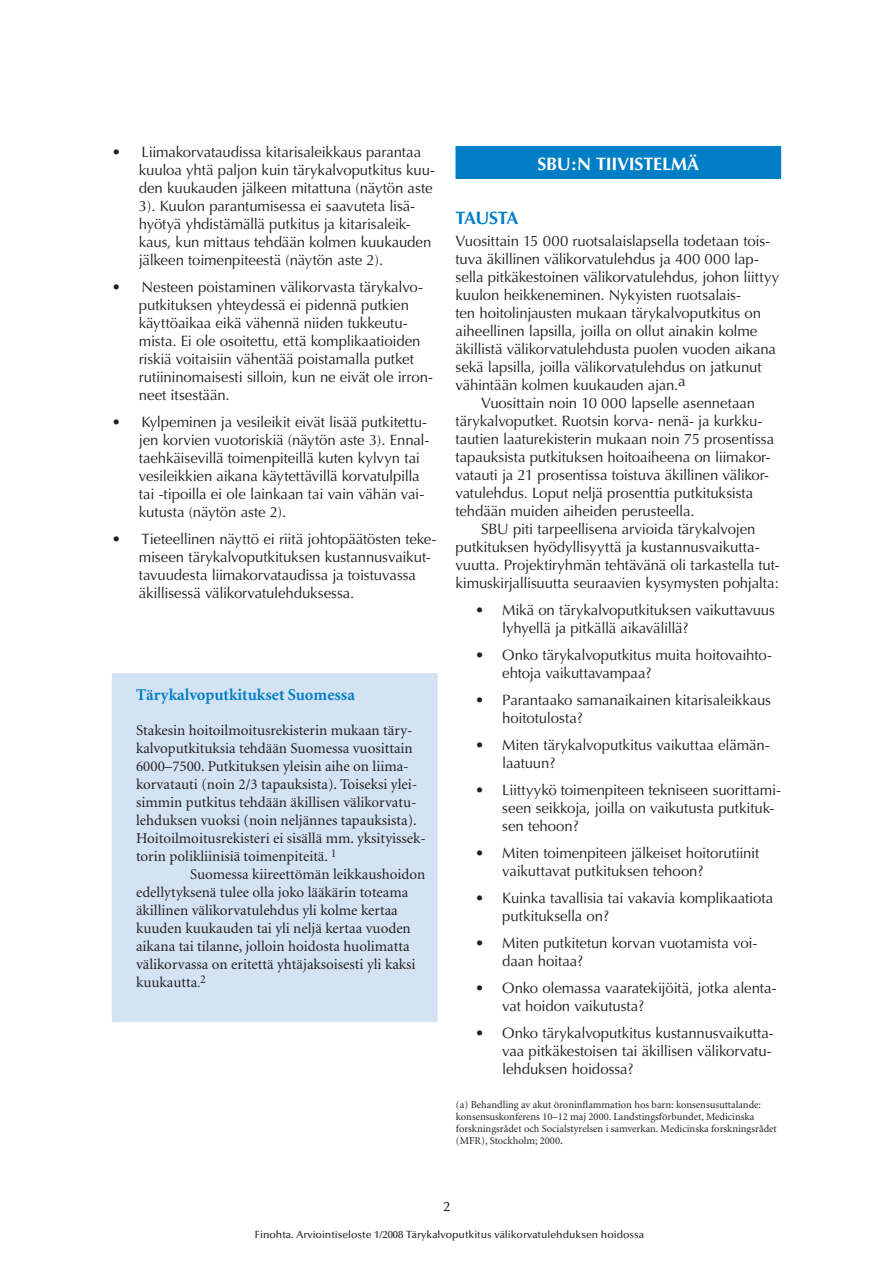
<style>
.page{position:relative;width:893px;height:1263px;background:#fff}
.page>*{position:absolute;margin:0;border:0;box-sizing:border-box;transform-origin:0 0}
.t1{font:700 18px "Optima";letter-spacing:-.015em;color:#fff}
.t2{font:700 18px "Optima";letter-spacing:-.05em;color:#007ec5}
.t3{font:700 16.5px "Minion";color:#007ec5}
.t4{font:15px/18px "Optima";letter-spacing:-.01em;color:#231f20}
.t5{font:15px/18px "Minion";color:#231f20}
.t6{font:500 13.5px "Optima";color:#231f20}
.t7{font:10.5px/12px "Minion";color:#231f20}
.t8{font:500 10.5px "Optima";color:#231f20}
.s1{font-size:12px}
</style>
<div class="page">
<div style="left:455px;top:146px;width:326px;height:33px;background:#007ec5"></div>
<div style="left:112px;top:673px;width:325px;height:349px;background:#d4e3f4"></div>
<p class="t4" style="left:139px;top:143px;width:298px;text-indent:-27px">• Liimakorvataudissa kitarisaleikkaus parantaa kuuloa yhtä paljon kuin tärykalvoputkitus kuu&shy;den kuukauden jälkeen mitattuna (näytön aste 3). Kuulon parantumisessa ei saavuteta lisä&shy;hyötyä yhdistämällä putkitus ja kitarisaleik&shy;kaus, kun mittaus tehdään kolmen kuukauden jälkeen toimenpiteestä (näytön aste 2).</p>
<p class="t4" style="left:139px;top:278px;width:296px;text-indent:-27px">• Nesteen poistaminen välikorvasta tärykalvo&shy;putkituksen yhteydessä ei pidennä putkien käyttöaikaa eikä vähennä niiden tukkeutu&shy;mista. Ei ole osoitettu, että komplikaatioiden riskiä voitaisiin vähentää poistamalla putket rutiininomaisesti silloin, kun ne eivät ole irron&shy;neet itsestään.</p>
<p class="t4" style="left:139px;top:413px;width:292px;text-indent:-27px">• Kylpeminen ja vesileikit eivät lisää putkitettu&shy;jen korvien vuotoriskiä (näytön aste 3). Ennal&shy;taehkäisevillä toimenpiteillä kuten kylvyn tai vesileikkien aikana käytettävillä korvatulpilla tai -tipoilla ei ole lainkaan tai vain vähän vai&shy;kutusta (näytön aste 2).</p>
<p class="t4" style="left:139px;top:530px;width:299px;text-indent:-27px">• Tieteellinen näyttö ei riitä johtopäätösten teke&shy;miseen tärykalvoputkituksen kustannusvaikut&shy;tavuudesta liimakorvataudissa ja toistuvassa äkillisessä välikorvatulehduksessa.</p>
<p class="t3" style="left:136px;top:686px;width:220px">Tärykalvoputkitukset Suomessa</p>
<p class="t5" style="left:136px;top:722px;width:291px">Stakesin hoitoilmoitusrekisterin mukaan täry&shy;kalvoputkituksia tehdään Suomessa vuosittain 6000–7500. Putkituksen yleisin aihe on liima&shy;korvatauti (noin 2/3 tapauksista). Toiseksi ylei&shy;simmin putkitus tehdään äkillisen välikorvatu&shy;lehduksen vuoksi (noin neljännes tapauksista).<br>Hoitoilmoitusrekisteri ei sisällä mm. yksityissek&shy;torin polikliinisiä toimenpiteitä. <sup>1</sup></p>
<p class="t5" style="left:136px;top:866px;width:291px;text-indent:54px">Suomessa kiireettömän leikkaushoidon edellytyksenä tulee olla joko lääkärin toteama äkillinen välikorvatulehdus yli kolme kertaa kuuden kuukauden tai yli neljä kertaa vuoden aikana tai tilanne, jolloin hoidosta huolimatta välikorvassa on eritettä yhtäjaksoisesti yli kaksi kuukautta<span class="s1">.</span><sup>2</sup></p>
<p class="t1" style="left:537px;top:154px;width:163px">SBU:N TIIVISTELMÄ</p>
<p class="t2" style="left:455px;top:207px;width:65px">TAUSTA</p>
<p class="t4" style="left:455px;top:232px;width:316px">Vuosittain 15 000 ruotsalaislapsella todetaan tois-</p>
<p class="t4" style="left:455px;top:250px;width:305px">tuva äkillinen välikorvatulehdus ja 400 000 lap-</p>
<p class="t4" style="left:455px;top:268px;width:325px">sella pitkäkestoinen välikorvatulehdus, johon liittyy</p>
<p class="t4" style="left:455px;top:286px;width:287px">kuulon heikkeneminen. Nykyisten ruotsalais-</p>
<p class="t4" style="left:455px;top:304px;width:307px">ten hoitolinjausten mukaan tärykalvoputkitus on</p>
<p class="t4" style="left:455px;top:322px;width:303px">aiheellinen lapsilla, joilla on ollut ainakin kolme</p>
<p class="t4" style="left:455px;top:340px;width:322px">äkillistä välikorvatulehdusta puolen vuoden aikana</p>
<p class="t4" style="left:455px;top:358px;width:308px">sekä lapsilla, joilla välikorvatulehdus on jatkunut</p>
<p class="t4" style="left:455px;top:376px;width:232px">vähintään kolmen kuukauden ajan.a</p>
<p class="t4" style="left:481px;top:394px;width:276px">Vuosittain noin 10 000 lapselle asennetaan</p>
<p class="t4" style="left:455px;top:412px;width:308px">tärykalvoputket. Ruotsin korva- nenä- ja kurkku-</p>
<p class="t4" style="left:455px;top:430px;width:320px">tautien laaturekisterin mukaan noin 75 prosentissa</p>
<p class="t4" style="left:455px;top:448px;width:317px">tapauksista putkituksen hoitoaiheena on liimakor-</p>
<p class="t4" style="left:455px;top:466px;width:315px">vatauti ja 21 prosentissa toistuva äkillinen välikor-</p>
<p class="t4" style="left:455px;top:484px;width:299px">vatulehdus. Loput neljä prosenttia putkituksista</p>
<p class="t4" style="left:455px;top:502px;width:241px">tehdään muiden aiheiden perusteella.</p>
<p class="t4" style="left:481px;top:520px;width:276px">SBU piti tarpeellisena arvioida tärykalvojen</p>
<p class="t4" style="left:455px;top:538px;width:306px">putkituksen hyödyllisyyttä ja kustannusvaikutta-</p>
<p class="t4" style="left:455px;top:556px;width:326px">vuutta. Projektiryhmän tehtävänä oli tarkastella tut-</p>
<p class="t4" style="left:455px;top:574px;width:325px">kimuskirjallisuutta seuraavien kysymysten pohjalta:</p>
<p class="t4" style="left:502px;top:601px;width:274px;text-indent:-27px">• Mikä on tärykalvoputkituksen vaikuttavuus lyhyellä ja pitkällä aikavälillä?</p>
<p class="t4" style="left:502px;top:646px;width:271px;text-indent:-27px">• Onko tärykalvoputkitus muita hoitovaihto&shy;ehtoja vaikuttavampaa?</p>
<p class="t4" style="left:502px;top:691px;width:270px;text-indent:-27px">• Parantaako samanaikainen kitarisaleikkaus hoitotulosta?</p>
<p class="t4" style="left:502px;top:736px;width:269px;text-indent:-27px">• Miten tärykalvoputkitus vaikuttaa elämän&shy;laatuun?</p>
<p class="t4" style="left:502px;top:781px;width:280px;text-indent:-27px">• Liittyykö toimenpiteen tekniseen suorittami&shy;seen seikkoja, joilla on vaikutusta putkituk&shy;sen tehoon?</p>
<p class="t4" style="left:502px;top:844px;width:259px;text-indent:-27px">• Miten toimenpiteen jälkeiset hoitorutiinit vaikuttavat putkituksen tehoon?</p>
<p class="t4" style="left:502px;top:889px;width:272px;text-indent:-27px">• Kuinka tavallisia tai vakavia komplikaatiota putkituksella on?</p>
<p class="t4" style="left:502px;top:934px;width:257px;text-indent:-27px">• Miten putkitetun korvan vuotamista voi&shy;daan hoitaa?</p>
<p class="t4" style="left:502px;top:979px;width:276px;text-indent:-27px">• Onko olemassa vaaratekijöitä, jotka alenta&shy;vat hoidon vaikutusta?</p>
<p class="t4" style="left:502px;top:1024px;width:273px;text-indent:-27px">• Onko tärykalvoputkitus kustannusvaikutta&shy;vaa pitkäkestoisen tai äkillisen välikorvatu&shy;lehduksen hoidossa?</p>
<p class="t7" style="left:456px;top:1099px;width:322px">(a) Behandling av akut öroninflammation hos barn: konsensusuttalande: konsensuskonferens 10–12 maj 2000. Landstingsförbundet, Medicinska forskningsrådet och Socialstyrelsen i samverkan. Medicinska forskningsrådet (MFR), Stockholm; 2000<span class="s1">.</span></p>
<p class="t6" style="left:443px;top:1199px;width:8px">2</p>
<p class="t8" style="left:255px;top:1229px;width:391px">Finohta. Arviointiseloste 1/2008 Tärykalvoputkitus välikorvatulehduksen hoidossa</p>
</div>
